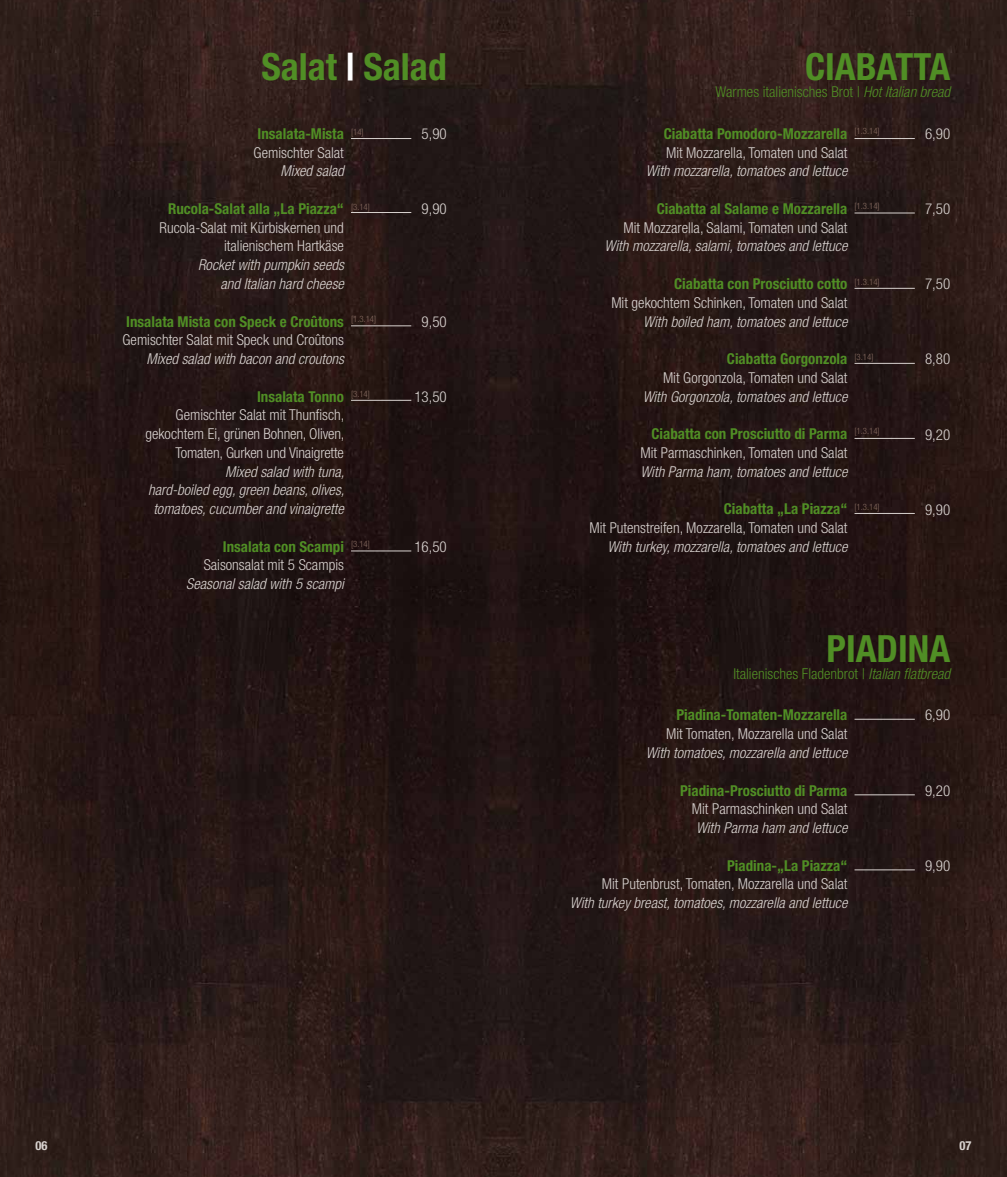
<style>
.page{position:relative;width:1007px;height:1177px;background:#fff}
.page>*{position:absolute;margin:0;border:0;box-sizing:border-box;transform-origin:0 0}
.t1{font:700 condensed 37.5px "Helvetica Neue LT Std";color:#508e25}
.t2{font:300 condensed 15px/18.8px "Helvetica Neue LT Std";color:#d8d2cf;text-align:right}
.t3{font:italic 300 condensed 15px/18.8px "Helvetica Neue LT Std";color:#d8d2cf;text-align:right}
.t4{font:700 condensed 15px "Helvetica Neue LT Std";color:#508e25}
.t5{font:300 condensed 15px "Helvetica Neue LT Std";color:#508e25}
.t6{font:700 condensed 12.5px "Helvetica Neue LT Std";color:#d8d2cf}
.t7{font:300 condensed 8.75px "Helvetica Neue LT Std";color:#866b60}
.s1{color:#fff}
.s2{font-style:italic}
</style>
<div class="page">
<img style="left:0;top:0;width:1006px;height:590px">
<img style="left:0;top:590px;width:1006px;height:586px">
<hr style="left:351px;top:138px;width:60px;height:1px;background:#d8d2cf">
<hr style="left:351px;top:212px;width:60px;height:1px;background:#d8d2cf">
<hr style="left:351px;top:325px;width:60px;height:1px;background:#d8d2cf">
<hr style="left:351px;top:400px;width:60px;height:1px;background:#d8d2cf">
<hr style="left:351px;top:550px;width:60px;height:1px;background:#d8d2cf">
<hr style="left:854px;top:138px;width:60px;height:1px;background:#d8d2cf">
<hr style="left:854px;top:213px;width:60px;height:1px;background:#d8d2cf">
<hr style="left:854px;top:288px;width:60px;height:1px;background:#d8d2cf">
<hr style="left:854px;top:363px;width:60px;height:1px;background:#d8d2cf">
<hr style="left:854px;top:438px;width:60px;height:1px;background:#d8d2cf">
<hr style="left:854px;top:513px;width:60px;height:1px;background:#d8d2cf">
<hr style="left:854px;top:719px;width:60px;height:1px;background:#d8d2cf">
<hr style="left:854px;top:794px;width:60px;height:1px;background:#d8d2cf">
<hr style="left:854px;top:869px;width:60px;height:1px;background:#d8d2cf">
<h1 class="t1" style="left:261px;top:44px;width:187px">Salat <span class="s1">|</span> Salad</h1>
<p class="t4" style="left:257px;top:124px;width:88px">Insalata-Mista</p>
<p class="t2" style="left:421px;top:124px;width:27px">5,90</p>
<p class="t2" style="left:253px;top:143px;width:92px">Gemischter Salat</p>
<p class="t3" style="left:280px;top:162px;width:65px">Mixed salad</p>
<p class="t4" style="left:168px;top:199px;width:177px">Rucola-Salat alla „La Piazza“</p>
<p class="t2" style="left:159px;top:218px;width:186px">Rucola-Salat mit Kürbiskernen und italienischem Hartkäse</p>
<p class="t3" style="left:198px;top:256px;width:147px">Rocket with pumpkin seeds and Italian hard cheese</p>
<p class="t4" style="left:126px;top:312px;width:219px">Insalata Mista con Speck e Croûtons</p>
<p class="t2" style="left:122px;top:330px;width:223px">Gemischter Salat mit Speck und Croûtons</p>
<p class="t3" style="left:146px;top:350px;width:199px">Mixed salad with bacon and croutons</p>
<p class="t4" style="left:257px;top:387px;width:88px">Insalata Tonno</p>
<p class="t2" style="left:145px;top:405px;width:200px">Gemischter Salat mit Thunfisch, gekochtem Ei, grünen Bohnen, Oliven,<br>Tomaten, Gurken und Vinaigrette</p>
<p class="t3" style="left:148px;top:462px;width:198px">Mixed salad with tuna,<br>hard-boiled egg, green beans, olives, tomatoes, cucumber and vinaigrette</p>
<p class="t4" style="left:223px;top:537px;width:122px">Insalata con Scampi</p>
<p class="t2" style="left:204px;top:555px;width:142px">Saisonsalat mit 5 Scampis</p>
<p class="t3" style="left:186px;top:575px;width:159px">Seasonal salad with 5 scampi</p>
<p class="t7" style="left:351px;top:127px;width:14px">[14]</p>
<p class="t7" style="left:351px;top:201px;width:20px">[3.14]</p>
<p class="t2" style="left:421px;top:199px;width:27px">9,90</p>
<p class="t7" style="left:351px;top:314px;width:27px">[1.3.14]</p>
<p class="t2" style="left:421px;top:312px;width:27px">9,50</p>
<p class="t7" style="left:351px;top:389px;width:20px">[3.14]</p>
<p class="t2" style="left:414px;top:387px;width:34px">13,50</p>
<p class="t7" style="left:351px;top:539px;width:20px">[3.14]</p>
<p class="t2" style="left:414px;top:537px;width:34px">16,50</p>
<h1 class="t1" style="left:805px;top:44px;width:147px">CIABATTA</h1>
<p class="t5" style="left:715px;top:84px;width:236px">Warmes italienisches Brot | <span class="s2">Hot Italian bread</span></p>
<p class="t4" style="left:663px;top:124px;width:185px">Ciabatta Pomodoro-Mozzarella</p>
<p class="t2" style="left:666px;top:143px;width:183px">Mit Mozzarella, Tomaten und Salat</p>
<p class="t3" style="left:645px;top:162px;width:203px">With mozzarella, tomatoes and lettuce</p>
<p class="t4" style="left:656px;top:199px;width:192px">Ciabatta al Salame e Mozzarella</p>
<p class="t2" style="left:623px;top:218px;width:225px">Mit Mozzarella, Salami, Tomaten und Salat</p>
<p class="t3" style="left:604px;top:237px;width:244px">With mozzarella, salami, tomatoes and lettuce</p>
<p class="t4" style="left:674px;top:274px;width:175px">Ciabatta con Prosciutto cotto</p>
<p class="t2" style="left:611px;top:293px;width:237px">Mit gekochtem Schinken, Tomaten und Salat</p>
<p class="t3" style="left:643px;top:312px;width:206px">With boiled ham, tomatoes and lettuce</p>
<p class="t4" style="left:726px;top:349px;width:122px">Ciabatta Gorgonzola</p>
<p class="t2" style="left:663px;top:368px;width:186px">Mit Gorgonzola, Tomaten und Salat</p>
<p class="t3" style="left:642px;top:387px;width:206px">With Gorgonzola, tomatoes and lettuce</p>
<p class="t4" style="left:651px;top:424px;width:197px">Ciabatta con Prosciutto di Parma</p>
<p class="t2" style="left:640px;top:443px;width:208px">Mit Parmaschinken, Tomaten und Salat</p>
<p class="t3" style="left:640px;top:462px;width:208px">With Parma ham, tomatoes and lettuce</p>
<p class="t4" style="left:723px;top:499px;width:125px">Ciabatta „La Piazza“</p>
<p class="t2" style="left:589px;top:518px;width:259px">Mit Putenstreifen, Mozzarella, Tomaten und Salat</p>
<p class="t3" style="left:607px;top:537px;width:241px">With turkey, mozzarella, tomatoes and lettuce</p>
<p class="t7" style="left:854px;top:126px;width:27px">[1.3.14]</p>
<p class="t7" style="left:854px;top:201px;width:27px">[1.3.14]</p>
<p class="t7" style="left:854px;top:276px;width:27px">[1.3.14]</p>
<p class="t7" style="left:854px;top:351px;width:20px">[3.14]</p>
<p class="t7" style="left:854px;top:426px;width:27px">[1.3.14]</p>
<p class="t7" style="left:854px;top:501px;width:27px">[1.3.14]</p>
<p class="t2" style="left:924px;top:124px;width:27px">6,90</p>
<p class="t2" style="left:924px;top:199px;width:27px">7,50</p>
<p class="t2" style="left:924px;top:274px;width:27px">7,50</p>
<p class="t2" style="left:924px;top:349px;width:27px">8,80</p>
<p class="t2" style="left:924px;top:425px;width:27px">9,20</p>
<p class="t2" style="left:924px;top:500px;width:27px">9,90</p>
<h1 class="t1" style="left:826px;top:625px;width:125px">PIADINA</h1>
<p class="t5" style="left:733px;top:665px;width:218px">Italienisches Fladenbrot | <span class="s2">Italian flatbread</span></p>
<p class="t4" style="left:676px;top:706px;width:172px">Piadina-Tomaten-Mozzarella</p>
<p class="t2" style="left:666px;top:724px;width:183px">Mit Tomaten, Mozzarella und Salat</p>
<p class="t3" style="left:645px;top:743px;width:203px">With tomatoes, mozzarella and lettuce</p>
<p class="t4" style="left:680px;top:781px;width:169px">Piadina-Prosciutto di Parma</p>
<p class="t2" style="left:691px;top:799px;width:157px">Mit Parmaschinken und Salat</p>
<p class="t3" style="left:696px;top:818px;width:153px">With Parma ham and lettuce</p>
<p class="t4" style="left:727px;top:856px;width:122px">Piadina-„La Piazza“</p>
<p class="t2" style="left:601px;top:874px;width:247px">Mit Putenbrust, Tomaten, Mozzarella und Salat</p>
<p class="t3" style="left:569px;top:893px;width:279px">With turkey breast, tomatoes, mozzarella and lettuce</p>
<p class="t2" style="left:924px;top:705px;width:27px">6,90</p>
<p class="t2" style="left:924px;top:780px;width:27px">9,20</p>
<p class="t2" style="left:924px;top:855px;width:27px">9,90</p>
<p class="t6" style="left:35px;top:1138px;width:13px">06</p>
<p class="t6" style="left:959px;top:1138px;width:13px">07</p>
</div>
